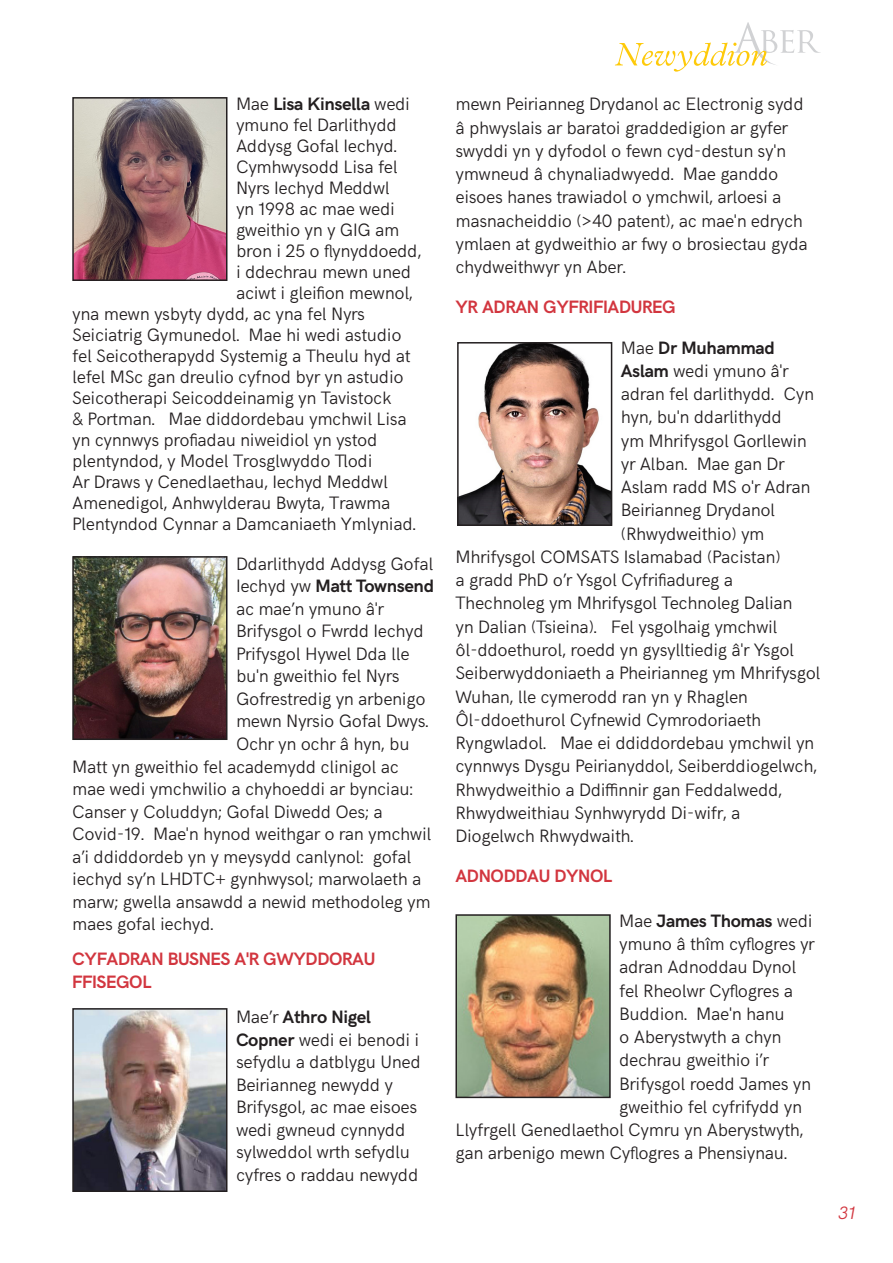
<style>
.page{position:relative;width:893px;height:1263px;background:#fff}
.page>*{position:absolute;margin:0;border:0;box-sizing:border-box;transform-origin:0 0}
.Body_Text{font:300 18px/22.5px "HK Grotesk";letter-spacing:-.02em;color:#231f20}
.Body_Text-2{font:700 18px "HK Grotesk";letter-spacing:-.02em;color:#231f20}
.Body_Text-3{font:700 18px/22.5px "HK Grotesk";letter-spacing:-.02em;color:#d2363f}
.t1{font:italic 300 18px "HK Grotesk";color:#d2363f}
.s1{font-weight:300}
.s2{font-weight:700}
</style>
<div class="page">
<img style="left:75px;top:1011px;width:149px;height:178px">
<div style="left:72px;top:1008px;width:155px;height:184px;border:2px solid #231f20"></div>
<img style="left:75px;top:559px;width:149px;height:178px">
<div style="left:72px;top:556px;width:155px;height:184px;border:2px solid #231f20"></div>
<img style="left:460px;top:345px;width:149px;height:178px">
<div style="left:457px;top:342px;width:155px;height:184px;border:2px solid #231f20"></div>
<img style="left:75px;top:100px;width:149px;height:178px">
<div style="left:72px;top:97px;width:155px;height:184px;border:2px solid #231f20"></div>
<img style="left:458px;top:917px;width:150px;height:178px">
<div style="left:455px;top:914px;width:156px;height:184px;border:2px solid #231f20"></div>
<svg style="left:615px;top:22px;width:206px;height:50px"></svg>
<p class="Body_Text-2" style="left:236px;top:91px;width:176px"><span class="s1">Mae</span> Lisa Kinsella <span class="s1">wedi</span></p>
<p class="Body_Text" style="left:236px;top:112px;width:162px">ymuno fel Darlithydd</p>
<p class="Body_Text" style="left:236px;top:133px;width:163px">Addysg Gofal Iechyd.</p>
<p class="Body_Text" style="left:236px;top:154px;width:163px">Cymhwysodd Lisa fel</p>
<p class="Body_Text" style="left:236px;top:175px;width:155px">Nyrs Iechyd Meddwl</p>
<p class="Body_Text" style="left:236px;top:196px;width:161px">yn 1998 ac mae wedi</p>
<p class="Body_Text" style="left:236px;top:217px;width:165px">gweithio yn y GIG am</p>
<p class="Body_Text" style="left:236px;top:238px;width:187px">bron i 25 o flynyddoedd,</p>
<p class="Body_Text" style="left:236px;top:259px;width:177px">i ddechrau mewn uned</p>
<p class="Body_Text" style="left:236px;top:280px;width:179px">aciwt i gleifion mewnol,</p>
<p class="Body_Text" style="left:72px;top:301px;width:294px">yna mewn ysbyty dydd, ac yna fel Nyrs</p>
<p class="Body_Text" style="left:72px;top:322px;width:331px">Seiciatrig Gymunedol. Mae hi wedi astudio</p>
<p class="Body_Text" style="left:72px;top:343px;width:340px">fel Seicotherapydd Systemig a Theulu hyd at</p>
<p class="Body_Text" style="left:72px;top:364px;width:333px">lefel MSc gan dreulio cyfnod byr yn astudio</p>
<p class="Body_Text" style="left:72px;top:385px;width:321px">Seicotherapi Seicoddeinamig yn Tavistock</p>
<p class="Body_Text" style="left:72px;top:406px;width:336px">&amp; Portman. Mae diddordebau ymchwil Lisa</p>
<p class="Body_Text" style="left:72px;top:427px;width:307px">yn cynnwys profiadau niweidiol yn ystod</p>
<p class="Body_Text" style="left:72px;top:448px;width:302px">plentyndod, y Model Trosglwyddo Tlodi</p>
<p class="Body_Text" style="left:72px;top:469px;width:317px">Ar Draws y Cenedlaethau, Iechyd Meddwl</p>
<p class="Body_Text" style="left:72px;top:490px;width:320px">Amenedigol, Anhwylderau Bwyta, Trawma</p>
<p class="Body_Text" style="left:72px;top:511px;width:345px">Plentyndod Cynnar a Damcaniaeth Ymlyniad.</p>
<p class="Body_Text" style="left:236px;top:551px;width:199px">Ddarlithydd Addysg Gofal</p>
<p class="Body_Text-2" style="left:236px;top:573px;width:200px"><span class="s1">Iechyd yw</span> Matt Townsend</p>
<p class="Body_Text" style="left:236px;top:596px;width:149px">ac mae’n ymuno â'r</p>
<p class="Body_Text" style="left:236px;top:618px;width:189px">Brifysgol o Fwrdd Iechyd</p>
<p class="Body_Text" style="left:236px;top:641px;width:175px">Prifysgol Hywel Dda lle</p>
<p class="Body_Text" style="left:236px;top:663px;width:165px">bu'n gweithio fel Nyrs</p>
<p class="Body_Text" style="left:236px;top:686px;width:191px">Gofrestredig yn arbenigo</p>
<p class="Body_Text" style="left:236px;top:708px;width:194px">mewn Nyrsio Gofal Dwys.</p>
<p class="Body_Text" style="left:236px;top:731px;width:175px">Ochr yn ochr â hyn, bu</p>
<p class="Body_Text" style="left:72px;top:753px;width:328px">Matt yn gweithio fel academydd clinigol ac</p>
<p class="Body_Text" style="left:72px;top:776px;width:342px">mae wedi ymchwilio a chyhoeddi ar bynciau:</p>
<p class="Body_Text" style="left:72px;top:798px;width:312px">Canser y Coluddyn; Gofal Diwedd Oes; a</p>
<p class="Body_Text" style="left:72px;top:821px;width:361px">Covid-19. Mae'n hynod weithgar o ran ymchwil</p>
<p class="Body_Text" style="left:72px;top:843px;width:341px">a’i ddiddordeb yn y meysydd canlynol: gofal</p>
<p class="Body_Text" style="left:72px;top:866px;width:351px">iechyd sy’n LHDTC+ gynhwysol; marwolaeth a</p>
<p class="Body_Text" style="left:72px;top:888px;width:360px">marw; gwella ansawdd a newid methodoleg ym</p>
<p class="Body_Text" style="left:72px;top:911px;width:143px">maes gofal iechyd.</p>
<p class="Body_Text-3" style="left:72px;top:946px;width:304px">CYFADRAN BUSNES A'R GWYDDORAU<br>FFISEGOL</p>
<p class="Body_Text" style="left:236px;top:1004px;width:186px">Mae’r <span class="s2">Athro Nigel<br>Copner</span> wedi ei benodi i sefydlu a datblygu Uned<br>Beirianneg newydd y<br>Brifysgol, ac mae eisoes wedi gwneud cynnydd sylweddol wrth sefydlu cyfres o raddau newydd</p>
<p class="Body_Text" style="left:455px;top:91px;width:354px;line-height:23.2px">mewn Peirianneg Drydanol ac Electronig sydd â phwyslais ar baratoi graddedigion ar gyfer swyddi yn y dyfodol o fewn cyd-destun sy'n ymwneud â chynaliadwyedd. Mae ganddo eisoes hanes trawiadol o ymchwil, arloesi a masnacheiddio (&gt;40 patent), ac mae'n edrych ymlaen at gydweithio ar fwy o brosiectau gyda chydweithwyr yn Aber.</p>
<p class="Body_Text-3" style="left:455px;top:295px;width:222px">YR ADRAN GYFRIFIADUREG</p>
<p class="Body_Text-2" style="left:621px;top:334px;width:155px"><span class="s1">Mae</span> Dr Muhammad</p>
<p class="Body_Text" style="left:621px;top:358px;width:169px"><span class="s2">Aslam</span> wedi ymuno â'r</p>
<p class="Body_Text" style="left:621px;top:381px;width:195px">adran fel darlithydd. Cyn</p>
<p class="Body_Text" style="left:621px;top:405px;width:163px">hyn, bu'n ddarlithydd</p>
<p class="Body_Text" style="left:621px;top:428px;width:188px">ym Mhrifysgol Gorllewin</p>
<p class="Body_Text" style="left:621px;top:451px;width:165px">yr Alban. Mae gan Dr</p>
<p class="Body_Text" style="left:621px;top:474px;width:191px">Aslam radd MS o'r Adran</p>
<p class="Body_Text" style="left:621px;top:498px;width:156px">Beirianneg Drydanol</p>
<p class="Body_Text" style="left:621px;top:521px;width:145px">(Rhwydweithio) ym</p>
<p class="Body_Text" style="left:455px;top:544px;width:327px">Mhrifysgol COMSATS Islamabad (Pacistan)</p>
<p class="Body_Text" style="left:455px;top:567px;width:279px">a gradd PhD o’r Ysgol Cyfrifiadureg a</p>
<p class="Body_Text" style="left:455px;top:591px;width:338px">Thechnoleg ym Mhrifysgol Technoleg Dalian</p>
<p class="Body_Text" style="left:455px;top:614px;width:324px">yn Dalian (Tsieina). Fel ysgolhaig ymchwil</p>
<p class="Body_Text" style="left:455px;top:637px;width:340px">ôl-ddoethurol, roedd yn gysylltiedig â'r Ysgol</p>
<p class="Body_Text" style="left:455px;top:660px;width:367px">Seiberwyddoniaeth a Pheirianneg ym Mhrifysgol</p>
<p class="Body_Text" style="left:455px;top:684px;width:294px">Wuhan, lle cymerodd ran yn y Rhaglen</p>
<p class="Body_Text" style="left:455px;top:707px;width:307px">Ôl-ddoethurol Cyfnewid Cymrodoriaeth</p>
<p class="Body_Text" style="left:455px;top:730px;width:360px">Ryngwladol. Mae ei ddiddordebau ymchwil yn</p>
<p class="Body_Text" style="left:455px;top:753px;width:363px">cynnwys Dysgu Peirianyddol, Seiberddiogelwch,</p>
<p class="Body_Text" style="left:455px;top:777px;width:328px">Rhwydweithio a Ddiffinnir gan Feddalwedd,</p>
<p class="Body_Text" style="left:455px;top:800px;width:286px">Rhwydweithiau Synhwyrydd Di-wifr, a</p>
<p class="Body_Text" style="left:455px;top:823px;width:180px">Diogelwch Rhwydwaith.</p>
<p class="Body_Text-3" style="left:455px;top:863px;width:158px">ADNODDAU DYNOL</p>
<p class="Body_Text-2" style="left:619px;top:907px;width:195px"><span class="s1">Mae</span> James Thomas <span class="s1">wedi</span></p>
<p class="Body_Text" style="left:619px;top:931px;width:197px">ymuno â thîm cyflogres yr</p>
<p class="Body_Text" style="left:619px;top:954px;width:179px">adran Adnoddau Dynol</p>
<p class="Body_Text" style="left:619px;top:978px;width:175px">fel Rheolwr Cyflogres a</p>
<p class="Body_Text" style="left:619px;top:1001px;width:167px">Buddion. Mae'n hanu</p>
<p class="Body_Text" style="left:619px;top:1024px;width:164px">o Aberystwyth a chyn</p>
<p class="Body_Text" style="left:619px;top:1047px;width:151px">dechrau gweithio i’r</p>
<p class="Body_Text" style="left:619px;top:1071px;width:193px">Brifysgol roedd James yn</p>
<p class="Body_Text" style="left:619px;top:1094px;width:185px">gweithio fel cyfrifydd yn</p>
<p class="Body_Text" style="left:455px;top:1117px;width:350px">Llyfrgell Genedlaethol Cymru yn Aberystwyth,</p>
<p class="Body_Text" style="left:455px;top:1140px;width:333px">gan arbenigo mewn Cyflogres a Phensiynau.</p>
<p class="t1" style="left:838px;top:1199px;width:18px">31</p>
</div>
